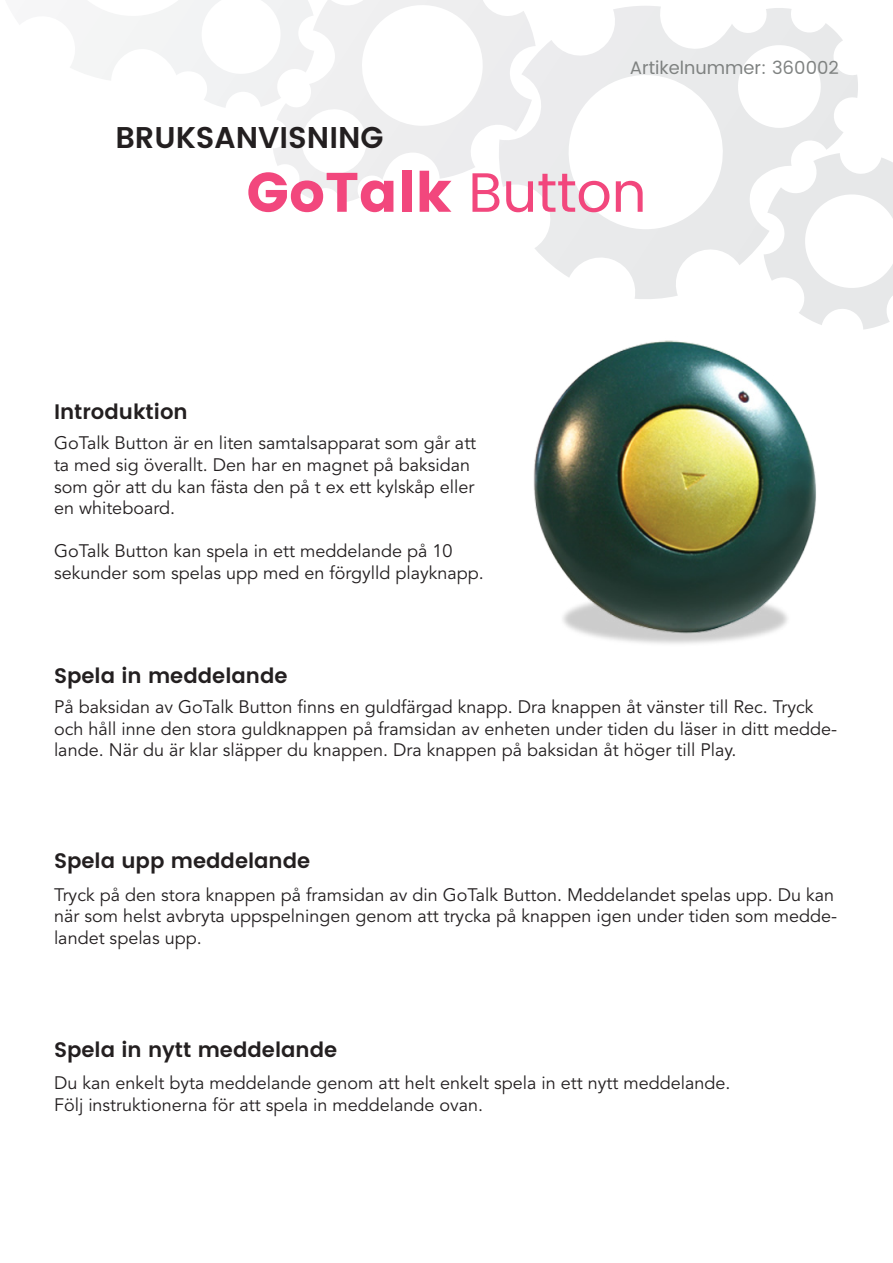
<style>
.page{position:relative;width:893px;height:1263px;background:#fff}
.page>*{position:absolute;margin:0;border:0;box-sizing:border-box;transform-origin:0 0}
.t1{font:55.5px "Poppins";color:#f2477d}
.t2{font:600 30px "Poppins";color:#231f20}
.t3{font:600 21px "Poppins";color:#231f20}
.t4{font:18px/21.6px "Avenir LT Std";color:#231f20}
.t5{font:18px "Poppins";color:#7f8281}
.s1{font-style:inherit}
</style>
<div class="page">
<svg style="left:273px;top:0;width:225px;height:203px"></svg>
<svg style="left:498px;top:6px;width:360px;height:293px"></svg>
<svg style="left:764px;top:153px;width:129px;height:177px"></svg>
<svg style="left:71px;top:0;width:243px;height:108px"></svg>
<img style="left:533px;top:340px;width:283px;height:304px">
<p class="t5" style="left:630px;top:55px;width:211px">Artikelnummer: 360002</p>
<p class="t2" style="left:115px;top:115px;width:270px">BRUKSANVISNING</p>
<p class="t1" style="left:246px;top:160px;width:401px">GoTalk <span class="s1">Button</span></p>
<p class="t3" style="left:54px;top:396px;width:135px">Introduktion</p>
<p class="t4" style="left:54px;top:433px;width:424px">GoTalk Button är en liten samtalsapparat som går att ta med sig överallt. Den har en magnet på baksidan som gör att du kan fästa den på t ex ett kylskåp eller en whiteboard.</p>
<p class="t4" style="left:54px;top:541px;width:431px">GoTalk Button kan spela in ett meddelande på 10 sekunder som spelas upp med en förgylld playknapp.</p>
<p class="t3" style="left:54px;top:659px;width:235px">Spela in meddelande</p>
<p class="t4" style="left:54px;top:697px;width:785px">På baksidan av GoTalk Button finns en guldfärgad knapp. Dra knappen åt vänster till Rec. Tryck och håll inne den stora guldknappen på framsidan av enheten under tiden du läser in ditt medde&shy;lande. När du är klar släpper du knappen. Dra knappen på baksidan åt höger till Play.</p>
<p class="t3" style="left:54px;top:845px;width:258px">Spela upp meddelande</p>
<p class="t4" style="left:54px;top:884px;width:785px">Tryck på den stora knappen på framsidan av din GoTalk Button. Meddelandet spelas upp. Du kan när som helst avbryta uppspelningen genom att trycka på knappen igen under tiden som medde&shy;landet spelas upp.</p>
<p class="t3" style="left:54px;top:1033px;width:285px">Spela in nytt meddelande</p>
<p class="t4" style="left:54px;top:1073px;width:678px">Du kan enkelt byta meddelande genom att helt enkelt spela in ett nytt meddelande.</p>
<p class="t4" style="left:54px;top:1094px;width:431px">Följ instruktionerna för att spela in meddelande ovan.</p>
</div>
